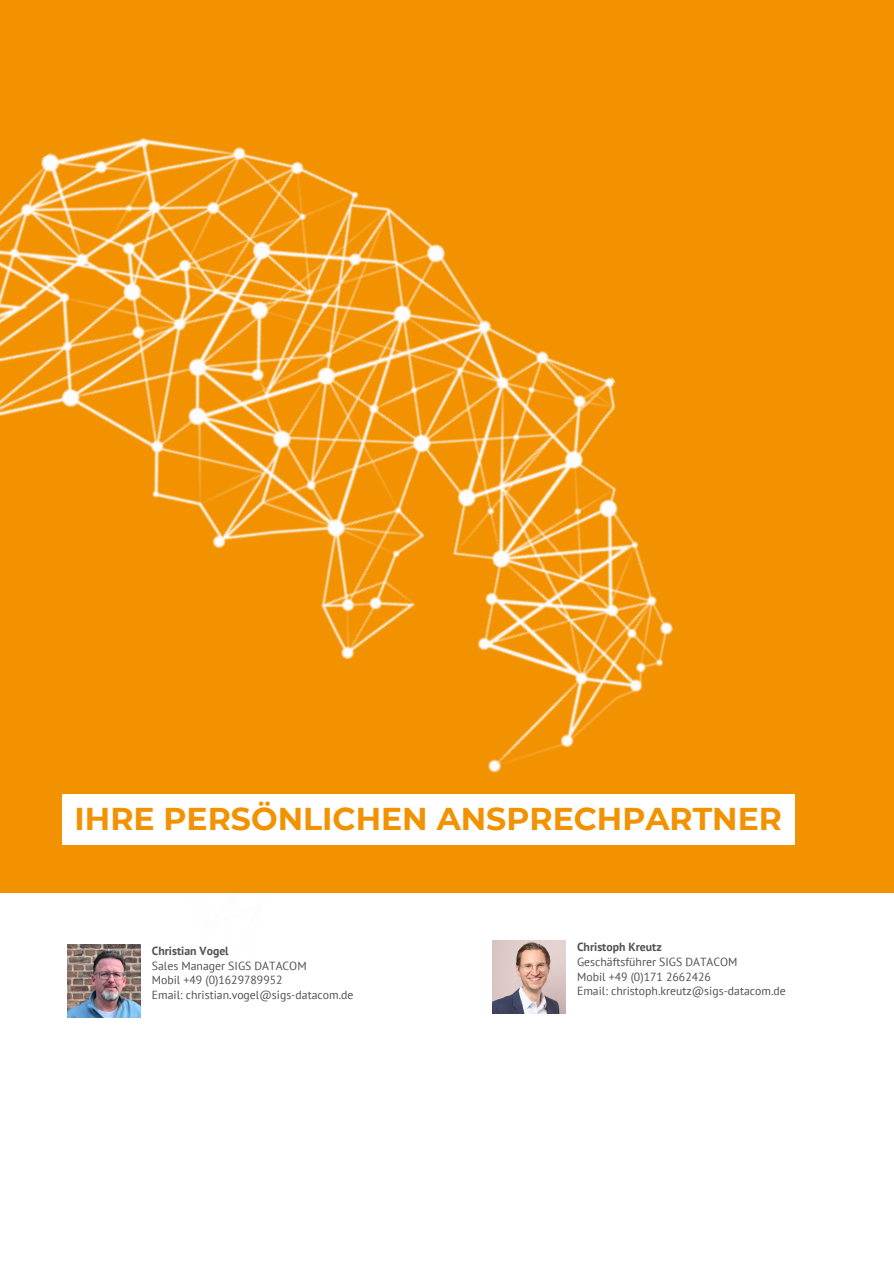
<style>
.page{position:relative;width:894px;height:1264px;background:#fff}
.page>*{position:absolute;margin:0;border:0;box-sizing:border-box;transform-origin:0 0}
.t1{font:700 31.5px "Montserrat";color:#f39200}
.t2{font:11.7px "PT Sans";color:#515150}
.t3{font:700 11.7px "PT Sans";color:#515150}
</style>
<div class="page">
<div style="left:0;top:0;width:893px;height:892px;background:#f39200"></div>
<img style="left:0;top:138px;width:777px;height:880px">
<div style="left:0;top:522px;width:206px;height:370px;background:#f39200"></div>
<div style="left:121px;top:664px;width:223px;height:228px;background:#f39200"></div>
<img style="left:68px;top:944px;width:73px;height:73px">
<img style="left:492px;top:940px;width:73px;height:73px">
<div style="left:62px;top:794px;width:732px;height:51px;background:#fff"></div>
<p class="t1" style="left:74px;top:799px;width:708px">IHRE PERSÖNLICHEN ANSPRECHPARTNER</p>
<p class="t3" style="left:152px;top:943px;width:78px">Christian Vogel</p>
<p class="t2" style="left:152px;top:957px;width:156px">Sales Manager SIGS DATACOM</p>
<p class="t2" style="left:152px;top:972px;width:132px">Mobil +49 (0)1629789952</p>
<h1 class="t2" style="left:152px;top:987px;width:203px">Email: christian.vogel@sigs-datacom.de</h1>
<p class="t3" style="left:577px;top:939px;width:86px">Christoph Kreutz</p>
<p class="t2" style="left:577px;top:954px;width:162px">Geschäftsführer SIGS DATACOM</p>
<p class="t2" style="left:577px;top:968px;width:135px">Mobil +49 (0)171 2662426</p>
<p class="t2" style="left:577px;top:983px;width:210px">Email: christoph.kreutz@sigs-datacom.de</p>
</div>
